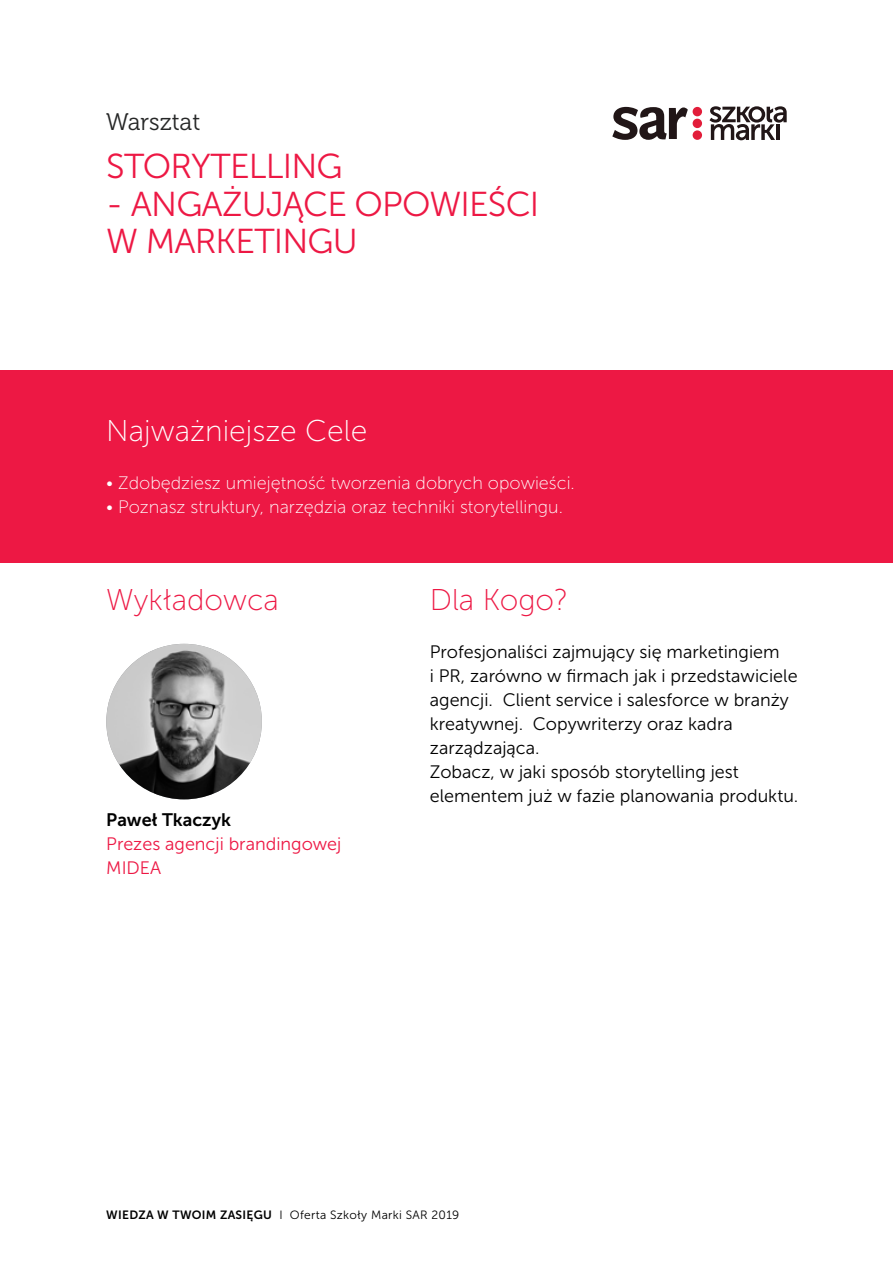
<style>
.page{position:relative;width:893px;height:1263px;background:#fff}
.page>*{position:absolute;margin:0;border:0;box-sizing:border-box;transform-origin:0 0}
.t1{font:34.5px/37.5px "Museo Sans 300";letter-spacing:-.025em;color:#ed1844}
.t2{font:30px "Museo Sans 100";color:#ed1844}
.t3{font:30px "Museo Sans 100";color:#fff}
.t4{font:24px "Museo 300";color:#262727}
.t5{font:18px/24px "Museo Sans 300";color:#000}
.t6{font:18px "Museo Sans 100";color:#fff}
.t7{font:18px/24px "Museo Sans 300";color:#ed1844}
.t8{font:18px "Museo Sans 700";color:#000}
.t9{font:12px "Museo Sans 300";letter-spacing:.025em;color:#000}
.s1{font-family:"Museo Sans 700"}
</style>
<div class="page">
<div style="left:0;top:370px;width:893px;height:192px;background:#ed1844"></div>
<img style="left:106px;top:644px;width:156px;height:155px;border-radius:78px">
<div style="left:693px;top:107px;width:9px;height:9px;background:#e21d3a;border-radius:50%"></div>
<div style="left:693px;top:119px;width:9px;height:9px;background:#e21d3a;border-radius:50%"></div>
<div style="left:693px;top:130px;width:9px;height:10px;background:#e21d3a;border-radius:50%"></div>
<svg style="left:612px;top:107px;width:76px;height:33px"></svg>
<svg style="left:709px;top:106px;width:78px;height:34px"></svg>
<h3 class="t4" style="left:106px;top:108px;width:96px">Warsztat</h3>
<h1 class="t1" style="left:106px;top:148px;width:238px">STORYTELLING</h1>
<h1 class="t1" style="left:106px;top:185px;width:435px">- ANGAŻUJĄCE OPOWIEŚCI<br>W MARKETINGU</h1>
<h2 class="t3" style="left:106px;top:415px;width:262px">Najważniejsze Cele</h2>
<p class="t6" style="left:106px;top:473px;width:470px">• Zdobędziesz umiejętność tworzenia dobrych opowieści.</p>
<p class="t6" style="left:106px;top:497px;width:458px">• Poznasz struktury, narzędzia oraz techniki storytellingu.</p>
<h2 class="t2" style="left:106px;top:583px;width:174px">Wykładowca</h2>
<p class="t8" style="left:106px;top:810px;width:126px">Paweł Tkaczyk</p>
<p class="t7" style="left:106px;top:832px;width:237px">Prezes agencji brandingowej<br>MIDEA</p>
<h2 class="t2" style="left:430px;top:584px;width:140px">Dla Kogo?</h2>
<p class="t5" style="left:430px;top:640px;width:370px">Profesjonaliści zajmujący się marketingiem<br>i PR, zarówno w firmach jak i przedstawiciele agencji. Client service i salesforce w branży kreatywnej. Copywriterzy oraz kadra zarządzająca.<br>Zobacz, w jaki sposób storytelling jest elementem już w fazie planowania produktu.</p>
<p class="t9" style="left:106px;top:1208px;width:355px"><span class="s1">WIEDZA W TWOIM ZASIĘGU</span> I Oferta Szkoły Marki SAR 2019</p>
</div>
